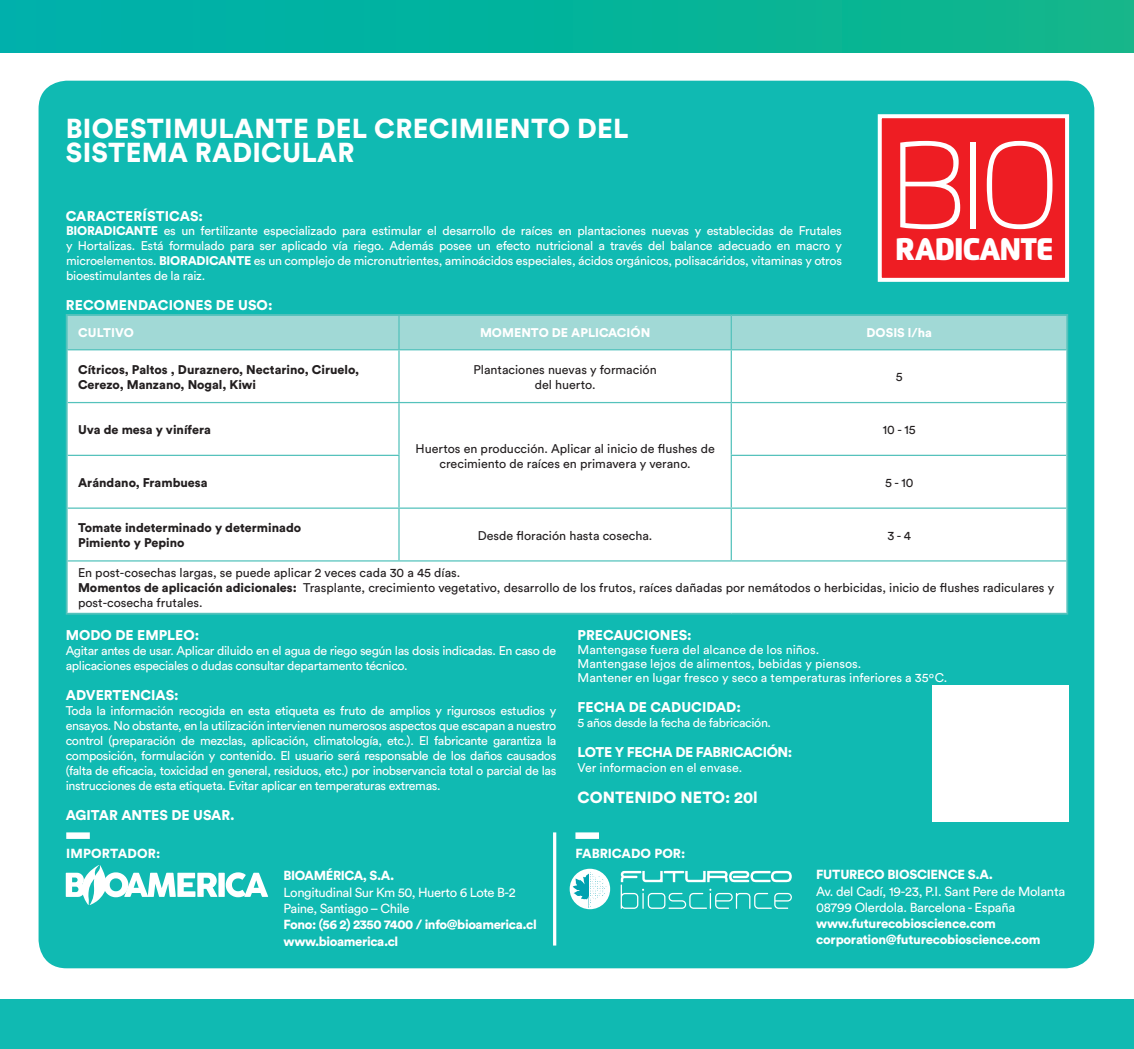
<style>
.page{position:relative;width:1134px;height:1049px;background:#fff}
.page>*{position:absolute;margin:0;border:0;box-sizing:border-box;transform-origin:0 0}
.t1{font:100 123.6px "Flexo";color:#fff}
.t2{font:900 31.2px "Flexo";letter-spacing:-.045em;color:#fff}
.t3{font:900 27.2px "Circular Std";letter-spacing:.01em;color:#fff}
.t4{font:900 16px "Circular Std";color:#fff}
.t5{font:900 14px "Circular Std";color:#fff}
.t6{font:900 14px "Circular Std";letter-spacing:-.03em;color:#fff}
.t7{font:900 13px/16.2px "Circular Std";letter-spacing:-.025em;color:#fff}
.t8{font:13px/16.2px "Circular Std";letter-spacing:-.025em;color:#fff}
.t9{font:900 13px "Circular Std";color:#fff}
.t10{font:12.4px/15px "Circular Std";letter-spacing:-.03em;color:#fff;text-align:justify}
.t11{font:12.4px/15px "Circular Std";color:#231f20;text-align:center}
.t12{font:12.4px/14px "Circular Std";color:#fff}
.t13{font:900 12.4px/15px "Circular Std";color:#231f20}
.t14{font:900 12.4px "Circular Std";color:#fff}
.s1{font-weight:900}
</style>
<div class="page">
<div style="left:0;top:0;width:1134px;height:53px;background:linear-gradient(to right,#00b0ac,#10b68a)"></div>
<div style="left:0;top:999px;width:1134px;height:50px;background:#10bab2"></div>
<div style="left:39px;top:81px;width:1055px;height:887px;background:#10bab2;border-radius:28px"></div>
<div style="left:878px;top:114px;width:191px;height:168px;background:#ee1d23;border:4px solid #fff"></div>
<div style="left:932px;top:685px;width:136px;height:136px;background:#fff"></div>
<div style="left:66px;top:832px;width:24px;height:7px;background:#fff"></div>
<div style="left:575px;top:832px;width:24px;height:7px;background:#fff"></div>
<svg style="left:621px;top:871px;width:171px;height:38px"></svg>
<div style="left:570px;top:869px;width:40px;height:40px;background:#fff;border-radius:50%"></div>
<svg style="left:573px;top:869px;width:36px;height:39px"></svg>
<svg style="left:66px;top:865px;width:202px;height:40px"></svg>
<hr style="left:553px;top:832px;width:3px;height:113px;background:#fff">
<div style="left:68px;top:316px;width:998px;height:33px;background:#a1d9d6"></div>
<div style="left:68px;top:350px;width:998px;height:263px;background:#fff"></div>
<hr style="left:66px;top:314px;width:333px;height:2px;background:#54c2bc">
<hr style="left:66px;top:316px;width:2px;height:34px;background:#54c2bc">
<hr style="left:399px;top:314px;width:332px;height:2px;background:#54c2bc">
<hr style="left:731px;top:314px;width:337px;height:2px;background:#54c2bc">
<hr style="left:1066px;top:316px;width:2px;height:34px;background:#54c2bc">
<hr style="left:66px;top:350px;width:2px;height:53px;background:#54c2bc">
<hr style="left:1066px;top:350px;width:2px;height:53px;background:#54c2bc">
<hr style="left:66px;top:403px;width:2px;height:52px;background:#54c2bc">
<hr style="left:1066px;top:403px;width:2px;height:52px;background:#54c2bc">
<hr style="left:66px;top:455px;width:2px;height:53px;background:#54c2bc">
<hr style="left:1066px;top:455px;width:2px;height:53px;background:#54c2bc">
<hr style="left:66px;top:508px;width:2px;height:53px;background:#54c2bc">
<hr style="left:1066px;top:508px;width:2px;height:53px;background:#54c2bc">
<hr style="left:66px;top:561px;width:2px;height:52px;background:#54c2bc">
<hr style="left:1066px;top:561px;width:2px;height:52px;background:#54c2bc">
<hr style="left:66px;top:613px;width:333px;height:2px;background:#54c2bc">
<hr style="left:399px;top:613px;width:332px;height:2px;background:#54c2bc">
<hr style="left:731px;top:613px;width:337px;height:2px;background:#54c2bc">
<hr style="left:398px;top:316px;width:2px;height:33px;background:#54c2bc">
<hr style="left:731px;top:316px;width:1px;height:33px;background:#54c2bc">
<hr style="left:68px;top:349px;width:331px;height:1px;background:#54c2bc">
<hr style="left:399px;top:349px;width:332px;height:1px;background:#54c2bc">
<hr style="left:398px;top:350px;width:2px;height:52px;background:#54c2bc">
<hr style="left:731px;top:349px;width:335px;height:1px;background:#54c2bc">
<hr style="left:731px;top:350px;width:1px;height:52px;background:#54c2bc">
<hr style="left:68px;top:402px;width:331px;height:1px;background:#54c2bc">
<hr style="left:399px;top:402px;width:332px;height:1px;background:#54c2bc">
<hr style="left:398px;top:403px;width:2px;height:52px;background:#54c2bc">
<hr style="left:731px;top:402px;width:335px;height:1px;background:#54c2bc">
<hr style="left:731px;top:403px;width:1px;height:52px;background:#54c2bc">
<hr style="left:68px;top:455px;width:332px;height:1px;background:#54c2bc">
<hr style="left:398px;top:456px;width:2px;height:51px;background:#54c2bc">
<hr style="left:731px;top:455px;width:335px;height:1px;background:#54c2bc">
<hr style="left:731px;top:456px;width:1px;height:51px;background:#54c2bc">
<hr style="left:68px;top:507px;width:331px;height:2px;background:#54c2bc">
<hr style="left:399px;top:507px;width:332px;height:2px;background:#54c2bc">
<hr style="left:398px;top:509px;width:2px;height:51px;background:#54c2bc">
<hr style="left:731px;top:507px;width:335px;height:2px;background:#54c2bc">
<hr style="left:731px;top:509px;width:1px;height:51px;background:#54c2bc">
<hr style="left:68px;top:560px;width:331px;height:1px;background:#54c2bc">
<hr style="left:399px;top:560px;width:332px;height:1px;background:#54c2bc">
<hr style="left:731px;top:560px;width:335px;height:1px;background:#54c2bc">
<h3 class="t3" style="left:66px;top:110px;width:118px">Bioestimulan</h3>
<h3 class="t3" style="left:276px;top:110px;width:170px">te del crecimi</h3>
<h3 class="t3" style="left:494px;top:110px;width:128px">ento del</h3>
<h3 class="t3" style="left:66px;top:135px;width:166px">sistema radicula</h3>
<h3 class="t3" style="left:337px;top:135px;width:19px">r</h3>
<p class="t5" style="left:66px;top:207px;width:60px">CARACTER</p>
<p class="t5" style="left:143px;top:207px;width:62px">ÍSTICAS:</p>
<p class="t10" style="left:66px;top:223px;width:777px"><span class="s1">BIORADICANTE</span> es un fertilizante especializado para estimular el desarrollo de raíces en plantaciones nuevas y establecidas de Frutales y Hortalizas. Está formulado para ser aplicado vía riego. Además posee un efecto nutricional a través del balance adecuado en macro y microelementos. <span class="s1">BIORADICANTE</span> es un complejo de micronutrientes, aminoácidos especiales, ácidos orgánicos, polisacáridos, vitaminas y otros bioestimulantes de la raiz.</p>
<p class="t5" style="left:66px;top:295px;width:30px">Recom</p>
<p class="t5" style="left:119px;top:295px;width:19px">endacion</p>
<p class="t5" style="left:196px;top:295px;width:53px">es de uso</p>
<p class="t5" style="left:268px;top:295px;width:6px">:</p>
<h1 class="t1" style="left:889px;top:111px;width:174px">BIO</h1>
<h2 class="t2" style="left:895px;top:230px;width:161px">RADICANTE</h2>
<p class="t14" style="left:78px;top:325px;width:42px">Cultivo</p>
<p class="t14" style="left:480px;top:325px;width:172px">MOMENTO DE APLICACIÓN</p>
<p class="t14" style="left:866px;top:325px;width:67px">DOSIS l/ha</p>
<p class="t13" style="left:78px;top:362px;width:283px">Cítricos, Paltos , Duraznero, Nectarino, Ciruelo,<br>Cerezo, Manzano, Nogal, Kiwi</p>
<p class="t11" style="left:473px;top:362px;width:185px">Plantaciones nuevas y formación del huerto.</p>
<p class="t11" style="left:896px;top:369px;width:8px">5</p>
<p class="t13" style="left:78px;top:422px;width:134px">Uva de mesa y vinífera</p>
<p class="t11" style="left:415px;top:441px;width:301px">Huertos en producción. Aplicar al inicio de flushes de crecimiento de raíces en primavera y verano.</p>
<p class="t11" style="left:883px;top:422px;width:34px">10 - 15</p>
<p class="t13" style="left:78px;top:475px;width:131px">Arándano, Frambuesa</p>
<p class="t11" style="left:885px;top:475px;width:30px">5 - 10</p>
<p class="t13" style="left:78px;top:520px;width:225px">Tomate indeterminado y determinado<br>Pimiento y Pepino</p>
<p class="t11" style="left:478px;top:527px;width:176px">Desde floración hasta cosecha.</p>
<p class="t11" style="left:887px;top:527px;width:25px">3 - 4</p>
<p class="t11" style="left:78px;top:565px;width:978px;text-align:left">En post-cosechas largas, se puede aplicar 2 veces cada 30 a 45 días.<br><span class="s1">Momentos de aplicación adicionales:</span> Trasplante, crecimiento vegetativo, desarrollo de los frutos, raíces dañadas por nemátodos o herbicidas, inicio de flushes radiculares y post-cosecha frutales.</p>
<p class="t5" style="left:66px;top:625px;width:135px">MODO DE EMPLEO:</p>
<p class="t10" style="left:66px;top:642px;width:492px">Agitar antes de usar. Aplicar diluido en el agua de riego según las dosis indicadas. En caso de aplicaciones especiales o dudas consultar departamento técnico.</p>
<p class="t5" style="left:66px;top:685px;width:39px">ADVERTE</p>
<p class="t5" style="left:130px;top:685px;width:51px">NCIAS:</p>
<p class="t10" style="left:66px;top:702px;width:492px">Toda la información recogida en esta etiqueta es fruto de amplios y rigurosos estudios y ensayos. No obstante, en la utilización intervienen numerosos aspectos que escapan a nuestro control (preparación de mezclas, aplicación, climatología, etc.). El fabricante garantiza la composición, formulación y contenido. El usuario será responsable de los daños causados (falta de eficacia, toxicidad en general, residuos, etc.) por inobservancia total o parcial de las instrucciones de esta etiqueta. Evitar aplicar en temperaturas extremas.</p>
<p class="t5" style="left:66px;top:805px;width:170px">AGITAR ANTES DE USAR.</p>
<p class="t5" style="left:578px;top:625px;width:115px">PRECAUCIONES:</p>
<p class="t12" style="left:578px;top:642px;width:371px">Mantengase fuera del alcance de los niños.<br>Mantengase lejos de alimentos, bebidas y piensos.<br>Mantener en lugar fresco y seco a temperaturas inferiores a 35ºC.</p>
<p class="t5" style="left:578px;top:697px;width:165px">FECHA DE CADUCIDAD:</p>
<p class="t10" style="left:578px;top:714px;width:195px">5 años desde la fecha de fabricación.</p>
<p class="t6" style="left:578px;top:742px;width:216px">LOTE Y FECHA DE FABRICACIÓN:</p>
<p class="t12" style="left:578px;top:760px;width:166px">Ver informacion en el envase.</p>
<p class="t4" style="left:578px;top:786px;width:182px">CONTE NIDO NETO: 20l</p>
<p class="t7" style="left:66px;top:844px;width:16px">Impo</p>
<p class="t7" style="left:102px;top:844px;width:27px">rtado</p>
<p class="t7" style="left:148px;top:844px;width:14px">r:</p>
<p class="t9" style="left:575px;top:844px;width:111px">FABRICADO POR:</p>
<p class="t7" style="left:284px;top:867px;width:112px">BIOAMÉRICA, S.A.</p>
<p class="t8" style="left:284px;top:884px;width:234px">Longitudinal Sur Km 50, Huerto 6 Lote B-2<br>Paine, Santiago – Chile</p>
<p class="t7" style="left:284px;top:916px;width:255px">Fono: (56 2) 2350 7400 / info@bioamerica.cl www.bioamerica.cl</p>
<p class="t7" style="left:816px;top:866px;width:178px">FUTURECO BIOSCIENCE S.A.</p>
<p class="t8" style="left:816px;top:883px;width:250px">Av. del Cadí, 19-23, P.I. Sant Pere de Molanta<br>08799 Olerdola. Barcelona - España</p>
<p class="t7" style="left:816px;top:915px;width:226px">www.futurecobioscience.com corporation@futurecobioscience.com</p>
</div>
